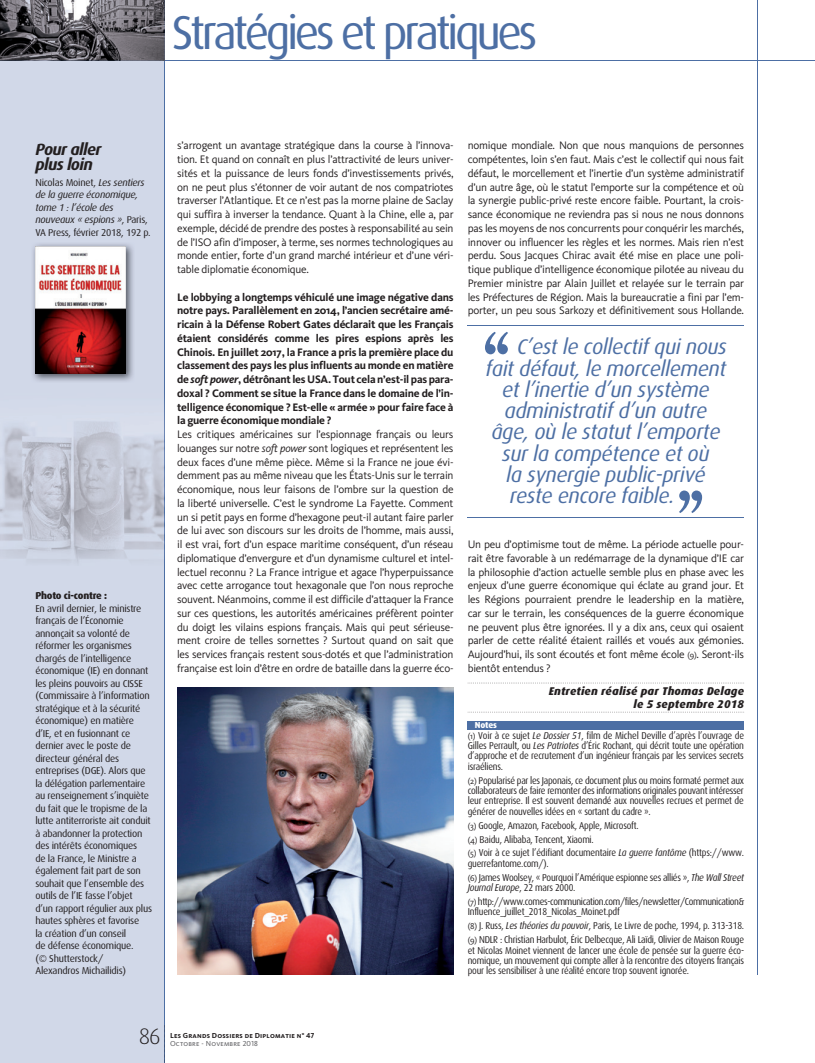
<style>
.page{position:relative;width:815px;height:1063px;background:#fff}
.page>*{position:absolute;margin:0;border:0;box-sizing:border-box;transform-origin:0 0}
.t1{font:47.5px "Dax";letter-spacing:-.075em;color:#4d6fa4}
.t2{font:300 22.5px "Dax";color:#231f20}
.t3{font:italic 21.25px "Dax";letter-spacing:-.02em;color:#4d6fa4}
.t4{font:italic 700 16.25px/15px "Dax";letter-spacing:-.035em;color:#231f20}
.t5{font:11.25px/13.8px "Kievit";letter-spacing:-.02em;color:#231f20;text-align:justify}
.t6{font:700 11.25px/13.8px "Kievit";letter-spacing:-.02em;color:#231f20;text-align:justify}
.t7{font:italic 800 11.25px/12.5px "Dax";letter-spacing:.015em;color:#231f20;text-align:right}
.t8{font:10px/10.4px "Dax";letter-spacing:-.025em;color:#231f20;scale:.9 1}
.t9{font:10px/12.5px "Dax";letter-spacing:-.025em;color:#231f20}
.t10{font:italic 10px/12.5px "Dax";letter-spacing:-.025em;color:#231f20}
.t11{font:800 10px "Dax";letter-spacing:-.025em;color:#231f20}
.t12{font:800 8.75px "Dax";letter-spacing:-.015em;color:#fff}
.t13{font:7.5px "Kievit Bold SC";letter-spacing:.025em;color:#231f20}
.t14{font:7.5px "Kievit Book SC";letter-spacing:.025em;color:#636366}
.s1{font-style:normal}
.s2{font-style:italic}
.s3{font-size:8.75px}
.s4{font-family:"Kievit";font-size:8.75px}
</style>
<div class="page">
<hr style="left:757px;top:0;width:1px;height:975px;background:#4d6fa4">
<div style="left:0;top:0;width:164px;height:1063px;background:#d1d8e8"></div>
<hr style="left:164px;top:0;width:1px;height:1063px;background:#4d6fa4">
<hr style="left:0;top:60px;width:815px;height:1px;background:#4d6fa4">
<svg style="left:0;top:0;width:165px;height:60px;background:#605e64"></svg>
<svg style="left:468px;top:683px;width:276px;height:1px"></svg>
<svg style="left:468px;top:712px;width:276px;height:1px"></svg>
<div style="left:468px;top:721px;width:276px;height:8px;background:#4d6fa4"></div>
<hr style="left:468px;top:326px;width:276px;height:1px;background:#4d6fa4">
<hr style="left:468px;top:517px;width:276px;height:1px;background:#4d6fa4">
<svg style="left:485px;top:332px;width:23px;height:22px"></svg>
<svg style="left:679px;top:491px;width:23px;height:22px"></svg>
<img style="left:177px;top:687px;width:277px;height:288px">
<img style="left:33px;top:244px;width:100px;height:137px">
<img style="left:35px;top:247px;width:90px;height:127px">
<img style="left:0;top:403px;width:165px;height:159px">
<svg style="left:164px;top:1025px;width:1px;height:38px"></svg>
<h1 class="t1" style="left:172px;top:6px;width:367px">Stratégies et pratiques</h1>
<h3 class="t4" style="left:36px;top:142px;width:67px">Pour aller plus loin</h3>
<p class="t10" style="left:36px;top:176px;width:117px"><span class="s1">Nicolas Moinet,</span> Les sentiers de la guerre économique, tome 1 : l’école des nouveaux « espions »<span class="s1">, Paris,<br>VA Press, février 2018, 192 p.</span></p>
<p class="t11" style="left:35px;top:590px;width:73px">Photo ci-contre :</p>
<p class="t9" style="left:35px;top:602px;width:118px">En avril dernier, le ministre français de l’Économie annonçait sa volonté de réformer les organismes chargés de l’intelligence économique (IE) en donnant les pleins pouvoirs au CISSE (Commissaire à l’information stratégique et à la sécurité économique) en matière d’IE, et en fusionnant ce dernier avec le poste de directeur général des entreprises (DGE). Alors que la délégation parlementaire au renseignement s’inquiète du fait que le tropisme de la lutte antiterroriste ait conduit à abandonner la protection des intérêts économiques<br>de la France, le Ministre a également fait part de son souhait que l’ensemble des outils de l’IE fasse l’objet d’un rapport régulier aux plus hautes sphères et favorise<br>la création d’un conseil<br>de défense économique.<br>(© Shutterstock/<br>Alexandros Michailidis)</p>
<p class="t5" style="left:177px;top:139px;width:278px">s’arrogent un avantage stratégique dans la course à l’innova&shy;tion. Et quand on connaît en plus l’attractivité de leurs univer&shy;sités et la puissance de leurs fonds d’investissements privés, on ne peut plus s’étonner de voir autant de nos compatriotes traverser l’Atlantique. Et ce n’est pas la morne plaine de Saclay qui suffira à inverser la tendance. Quant à la Chine, elle a, par exemple, décidé de prendre des postes à responsabilité au sein de l’ISO afin d’imposer, à terme, ses normes technologiques au monde entier, forte d’un grand marché intérieur et d’une véri&shy;table diplomatie économique.</p>
<p class="t6" style="left:177px;top:290px;width:278px">Le lobbying a longtemps véhiculé une image négative dans notre pays. Parallèlement en 2014, l’ancien secrétaire amé&shy;ricain à la Défense Robert Gates déclarait que les Français étaient considérés comme les pires espions après les Chinois. En juillet 2017, la France a pris la première place du classement des pays les plus influents au monde en matière de <span class="s2">soft power</span>, détrônant les USA. Tout cela n’est-il pas para&shy;doxal ? Comment se situe la France dans le domaine de l’in&shy;telligence économique ? Est-elle « armée » pour faire face à la guerre économique mondiale ?</p>
<p class="t5" style="left:177px;top:428px;width:278px">Les critiques américaines sur l’espionnage français ou leurs louanges sur notre <span class="s2">soft power</span> sont logiques et représentent les deux faces d’une même pièce. Même si la France ne joue évi&shy;demment pas au même niveau que les États-Unis sur le terrain économique, nous leur faisons de l’ombre sur la question de la liberté universelle. C’est le syndrome La Fayette. Comment un si petit pays en forme d’hexagone peut-il autant faire parler de lui avec son discours sur les droits de l’homme, mais aussi, il est vrai, fort d’un espace maritime conséquent, d’un réseau diplomatique d’envergure et d’un dynamisme culturel et intel&shy;lectuel reconnu ? La France intrigue et agace l’hyperpuissance avec cette arrogance tout hexagonale que l’on nous reproche souvent. Néanmoins, comme il est difficile d’attaquer la France sur ces questions, les autorités américaines préfèrent pointer du doigt les vilains espions français. Mais qui peut sérieuse&shy;ment croire de telles sornettes ? Surtout quand on sait que les services français restent sous-dotés et que l’administration française est loin d’être en ordre de bataille dans la guerre éco-</p>
<p class="t5" style="left:468px;top:139px;width:278px">nomique mondiale. Non que nous manquions de personnes compétentes, loin s’en faut. Mais c’est le collectif qui nous fait défaut, le morcellement et l’inertie d’un système administratif d’un autre âge, où le statut l’emporte sur la compétence et où la synergie public-privé reste encore faible. Pourtant, la crois&shy;sance économique ne reviendra pas si nous ne nous donnons pas les moyens de nos concurrents pour conquérir les marchés, innover ou influencer les règles et les normes. Mais rien n’est perdu. Sous Jacques Chirac avait été mise en place une poli&shy;tique publique d’intelligence économique pilotée au niveau du Premier ministre par Alain Juillet et relayée sur le terrain par les Préfectures de Région. Mais la bureaucratie a fini par l’em&shy;porter, un peu sous Sarkozy et définitivement sous Hollande.</p>
<h3 class="t3" style="left:517px;top:335px;width:211px">C’est le collectif qui nous</h3>
<h3 class="t3" style="left:486px;top:356px;width:242px">fait défaut, le morcellement</h3>
<h3 class="t3" style="left:502px;top:378px;width:209px">et l’inertie d’un système</h3>
<h3 class="t3" style="left:504px;top:399px;width:204px">administratif d’un autre</h3>
<h3 class="t3" style="left:491px;top:420px;width:231px">âge, où le statut l’emporte</h3>
<h3 class="t3" style="left:502px;top:441px;width:209px">sur la compétence et où</h3>
<h3 class="t3" style="left:506px;top:463px;width:201px">la synergie public-privé</h3>
<h3 class="t3" style="left:510px;top:484px;width:166px">reste encore faible.</h3>
<p class="t5" style="left:468px;top:538px;width:278px">Un peu d’optimisme tout de même. La période actuelle pour&shy;rait être favorable à un redémarrage de la dynamique d’IE car la philosophie d’action actuelle semble plus en phase avec les enjeux d’une guerre économique qui éclate au grand jour. Et les Régions pourraient prendre le leadership en la matière, car sur le terrain, les conséquences de la guerre économique ne peuvent plus être ignorées. Il y a dix ans, ceux qui osaient parler de cette réalité étaient raillés et voués aux gémonies.<br>Aujourd’hui, ils sont écoutés et font même école <span class="s3">(9)</span>. Seront-ils bientôt entendus ?</p>
<p class="t7" style="left:549px;top:685px;width:197px">Entretien réalisé par Thomas Delage le 5 septembre 2018</p>
<p class="t12" style="left:475px;top:720px;width:24px">Notes</p>
<p class="t8" style="left:468px;top:730px;width:309px;text-align:justify"><span class="s4">(1)</span> Voir à ce sujet <span class="s2">Le Dossier 51</span>, film de Michel Deville d’après l’ouvrage de Gilles Perrault, ou <span class="s2">Les Patriotes</span> d’Éric Rochant, qui décrit toute une opération d’approche et de recrutement d’un ingénieur français par les services secrets israéliens.</p>
<p class="t8" style="left:468px;top:775px;width:309px;text-align:justify"><span class="s4">(2)</span> Popularisé par les Japonais, ce document plus ou moins formaté permet aux collaborateurs de faire remonter des informations originales pouvant intéresser leur entreprise. Il est souvent demandé aux nouvelles recrues et permet de générer de nouvelles idées en « sortant du cadre ».</p>
<p class="t8" style="left:468px;top:818px;width:309px;line-height:13.9px"><span class="s4">(3)</span> Google, Amazon, Facebook, Apple, Microsoft.<br><span class="s4">(4)</span> Baidu, Alibaba, Tencent, Xiaomi.<br><span class="s4">(5)</span> Voir à ce sujet l’édifiant documentaire <span class="s2">La guerre fantôme</span> (https://www.</p>
<p class="t8" style="left:468px;top:857px;width:309px;line-height:13.9px">guerrefantome.com/).<br><span class="s4">(6)</span> James Woolsey, « Pourquoi l’Amérique espionne ses alliés », <span class="s2">The Wall Street</span></p>
<p class="t8" style="left:468px;top:881px;width:309px;line-height:13.9px"><span class="s2">Journal Europe</span>, 22 mars 2000.<br><span class="s4">(7)</span> http://www.comes-communication.com/files/newsletter/Communication&amp;</p>
<p class="t8" style="left:468px;top:905px;width:309px;line-height:13.9px">Influence_juillet_2018_Nicolas_Moinet.pdf<br><span class="s4">(8)</span> J. Russ, <span class="s2">Les théories du pouvoir</span>, Paris, Le Livre de poche, 1994, p. 313-318. <span class="s4">(9)</span> NDLR : Christian Harbulot, Éric Delbecque, Ali Laïdi, Olivier de Maison Rouge</p>
<p class="t8" style="left:468px;top:945px;width:309px;text-align:justify">et Nicolas Moinet viennent de lancer une école de pensée sur la guerre éco&shy;nomique, un mouvement qui compte aller à la rencontre des citoyens français pour les sensibiliser à une réalité encore trop souvent ignorée.</p>
<h2 class="t2" style="left:139px;top:1024px;width:23px">86</h2>
<p class="t13" style="left:170px;top:1031px;width:146px">Les Grands Dossiers de Diplomatie n° 47</p>
<p class="t14" style="left:170px;top:1039px;width:89px">Octobre - Novembre 2018</p>
</div>
